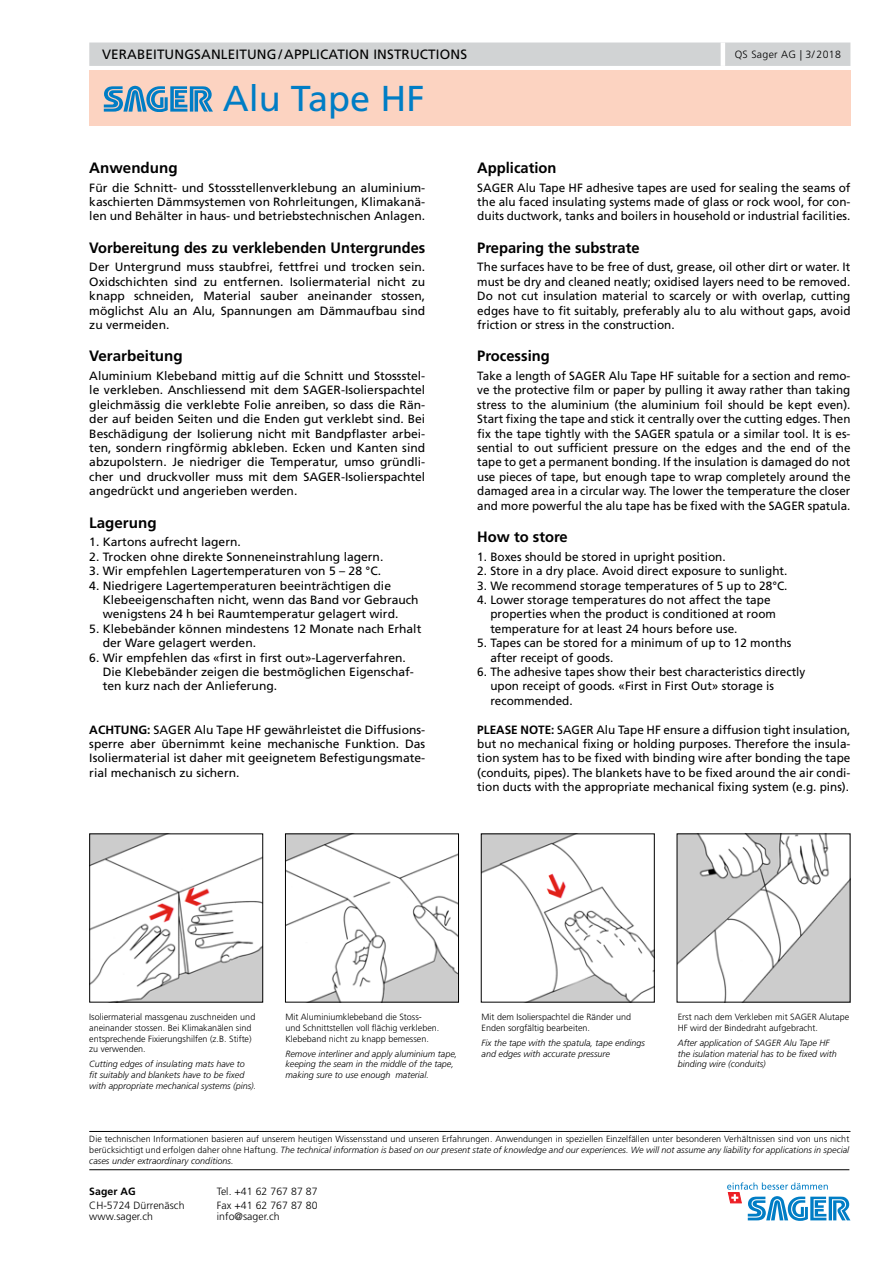
<style>
.page{position:relative;width:893px;height:1263px;background:#fff}
.page>*{position:absolute;margin:0;border:0;box-sizing:border-box;transform-origin:0 0}
.t1{font:36px "Frutiger LT Std";color:#007dc5}
.t2{font:700 15px "Frutiger LT Std";color:#000}
.t3{font:13.5px "Frutiger LT Std";letter-spacing:.01em;color:#000}
.t4{font:12px/14.4px "Frutiger LT Std";color:#000;text-align:justify}
.t5{font:700 12px "Frutiger LT Std";color:#000}
.t6{font:300 10.5px "Frutiger LT Std";letter-spacing:.005em;color:#000}
.t7{font:300 10.5px "Frutiger LT Std";letter-spacing:.03em;color:#000}
.t8{font:700 10.5px "Frutiger LT Std";letter-spacing:.005em;color:#000}
.t9{font:300 9px/10.8px "Frutiger LT Std";color:#000}
.t10{font:italic 300 9px/10.8px "Frutiger LT Std";color:#000}
.s1{font-weight:400}
.s2{font-style:italic}
</style>
<div class="page">
<div style="left:89px;top:43px;width:761px;height:23px;background:#d1d3d4"></div>
<div style="left:89px;top:70px;width:761px;height:56px;background:#fcd3c1"></div>
<hr style="left:721px;top:43px;width:4px;height:23px;background:#fff">
<svg style="left:104px;top:86px;width:109px;height:26px"></svg>
<svg style="left:727px;top:1182px;width:123px;height:39px"></svg>
<hr style="left:89px;top:1131px;width:761px;height:1px;background:#000">
<hr style="left:89px;top:1169px;width:760px;height:1px;background:#000">
<img style="left:91px;top:835px;width:170px;height:165px">
<div style="left:89px;top:833px;width:174px;height:169px;border:1px solid #000"></div>
<img style="left:287px;top:835px;width:170px;height:165px">
<div style="left:285px;top:833px;width:174px;height:169px;border:1px solid #000"></div>
<img style="left:483px;top:835px;width:170px;height:165px">
<div style="left:481px;top:833px;width:174px;height:169px;border:1px solid #000"></div>
<img style="left:679px;top:835px;width:169px;height:165px">
<p class="t3" style="left:102px;top:47px;width:367px">Verabeitungsanleitung / Application I nstructions</p>
<p class="t7" style="left:735px;top:49px;width:108px">QS Sager AG | 3/ 2018</p>
<h1 class="t1" style="left:223px;top:77px;width:203px">Alu Tape HF</h1>
<p class="t2" style="left:89px;top:159px;width:90px">Anwendung</p>
<p class="t4" style="left:89px;top:180px;width:337px">Für die Schnitt- und Stossstellenverklebung an aluminium&shy;kaschierten Dämmsystemen von Rohrleitungen, Klimakanä&shy;len und Behälter in haus- und betriebstechnischen Anlagen.</p>
<p class="t2" style="left:89px;top:239px;width:337px">Vorbereitung des zu verklebenden Untergrundes</p>
<p class="t4" style="left:89px;top:260px;width:337px">Der U ntergrund muss staubfrei, fettfrei und trocken sein.<br>Oxidschichten sind zu entfernen. Isoliermaterial nicht zu knapp schneiden, Material sauber aneinander stossen, möglichst Alu an Alu, Spannungen am Dämmaufbau sind zu vermeiden.</p>
<p class="t2" style="left:89px;top:347px;width:95px">Verarbeitung</p>
<p class="t4" style="left:89px;top:369px;width:337px">Aluminium Klebeband mittig auf die Schnitt und Stossstel&shy;le verkleben. Anschliessend mit dem SAGER</p>
<p class="t4" style="left:89px;top:383px;width:337px;text-indent:252px">-Isolierspachtel gleichmässig die verklebte Folie anreiben, so dass die Rän&shy;der auf beiden Seiten und die Enden gut verklebt sind. Bei Beschädigung der Isolierung nicht mit Bandpflaster arbei&shy;ten, sondern ringförmig abkleben. Ecken und Kanten sind abzupolstern. Je niedriger die Temperatur, umso gründli&shy;cher und druckvoller muss mit dem SAGER</p>
<p class="t4" style="left:341px;top:469px;width:86px">-Isolierspachtel</p>
<p class="t4" style="left:89px;top:484px;width:210px">angedrückt und angerieben werden.</p>
<p class="t2" style="left:89px;top:514px;width:69px">Lagerung</p>
<p class="t4" style="left:89px;top:535px;width:153px">1. Kartons aufrecht lagern.</p>
<p class="t4" style="left:89px;top:549px;width:296px">2. Trocken ohne direkte Sonneneinstrahlung lagern.</p>
<p class="t4" style="left:89px;top:564px;width:293px">3. Wir empfehlen Lagertemperaturen von 5 – 28 °C.</p>
<p class="t4" style="left:103px;top:578px;width:317px;text-align:left;text-indent:-13px">4. N iedrigere Lagertemperaturen beeinträchtigen die<br>Klebeeigenschaften nicht, wenn das Band vor Gebrauch wenigstens 24 h bei Raumtemperatur gelagert wird.</p>
<p class="t4" style="left:103px;top:621px;width:320px;text-indent:-13px">5. Klebebänder können mindestens 12 Monate nach Erhalt der Ware gelagert werden.</p>
<p class="t4" style="left:103px;top:650px;width:313px;text-align:left;text-indent:-13px">6. Wir empfehlen das «first in first out»-Lagerverfahren.<br>Die Klebebänder zeigen die bestmöglichen E igenschaf&shy;ten kurz nach der Anlieferung.</p>
<p class="t5" style="left:89px;top:722px;width:73px">Achtung: <span class="s1">SAGER</span></p>
<p class="t4" style="left:89px;top:722px;width:337px;text-indent:105px">Alu Tape HF gewährleistet die Diffusions&shy;sperre aber übernimmt keine mechanische Funktion. Das Isoliermaterial ist daher mit geeignetem Befestigungsmate&shy;rial mechanisch zu sichern.</p>
<p class="t2" style="left:477px;top:159px;width:81px">Application</p>
<p class="t4" style="left:477px;top:180px;width:9px">SAGER</p>
<p class="t4" style="left:477px;top:180px;width:375px;text-indent:40px">Alu Tape HF adhesive tapes are used for sealing the seams of the alu faced insulating systems made of glass or rock wool, for con&shy;duits ductwork, tanks and boilers in household or industrial facilities.</p>
<p class="t2" style="left:477px;top:239px;width:164px">Preparing the substrate</p>
<p class="t4" style="left:477px;top:260px;width:375px">The surfaces have to be free of dust, grease, oil other dirt or water. It must be dry and cleaned neatly; oxidised layers need to be removed.<br>Do not cut insulation material to scarcely or with overlap, cutting edges have to fit suitably, preferably alu to alu without gaps, avoid friction or stress in the construction.</p>
<p class="t2" style="left:477px;top:347px;width:74px">Processing</p>
<p class="t4" style="left:477px;top:369px;width:100px">Take a length of SAGER</p>
<p class="t4" style="left:477px;top:369px;width:375px;text-indent:131px">Alu Tape HF suitable for a section and remo&shy;ve the protective film or paper by pulling it away rather than taking stress to the aluminium (the aluminium foil should be kept even).<br>Start fixing the tape and stick it centrally over the cutting edges. Then fix the tape tightly with the SAGER</p>
<p class="t4" style="left:477px;top:426px;width:375px;text-indent:198px">spatula or a similar tool. It is es&shy;sential to out sufficient pressure on the edges and the end of the tape to get a permanent bonding. If the insulation is damaged do not use pieces of tape, but enough tape to wrap completely around the damaged area in a circular way. The lower the temperature the closer and more powerful the alu tape has be fixed with the SAGER</p>
<p class="t4" style="left:808px;top:498px;width:44px">spatula.</p>
<p class="t2" style="left:477px;top:528px;width:92px">H ow to store</p>
<p class="t4" style="left:477px;top:549px;width:250px">1. Boxes should be stored in upright position.</p>
<p class="t4" style="left:477px;top:564px;width:312px">2. Store in a dry place. Avoid direct exposure to sunlight.</p>
<p class="t4" style="left:477px;top:578px;width:312px">3. We recommend storage temperatures of 5 up to 28°C.</p>
<p class="t4" style="left:490px;top:593px;width:287px;text-align:left;text-indent:-13px">4. Lower storage temperatures do not affect the tape properties when the product is conditioned at room temperature for at least 24 hours before use.</p>
<p class="t4" style="left:490px;top:636px;width:303px;text-indent:-13px">5. Tapes can be stored for a minimum of up to 12 months after receipt of goods.</p>
<p class="t4" style="left:490px;top:665px;width:316px;text-align:left;text-indent:-13px">6. The adhesive tapes show their best characteristics directly upon receipt of goods. «First in First Out» storage is recommended.</p>
<p class="t5" style="left:477px;top:722px;width:88px">Please Note: <span class="s1">SAGER</span></p>
<p class="t4" style="left:477px;top:722px;width:375px;text-indent:119px">Alu Tape HF ensure a diffusion tight insulation, but no mechanical fixing or holding purposes. Therefore the insula&shy;tion system has to be fixed with binding wire after bonding the tape (conduits, pipes). The blankets have to be fixed around the air condi&shy;tion ducts with the appropriate mechanical fixing system (e.g. pins).</p>
<p class="t9" style="left:89px;top:1011px;width:168px">Isoliermaterial massgenau zuschneiden und aneinander stossen. Bei Klimakanälen sind entsprechende Fixierungshilfen (z.B. Stifte) zu verwenden.</p>
<p class="t10" style="left:89px;top:1059px;width:169px">Cutting edges of insulating mats have to<br>fit suitably and blankets have to be fixed with appropriate mechanical systems (pins).</p>
<p class="t9" style="left:285px;top:1011px;width:156px">Mit Aluminiumklebeband die Stoss-<br>und Schnittstellen voll flächig verkleben.<br>Klebeband nicht zu knapp bemessen.</p>
<p class="t10" style="left:285px;top:1048px;width:174px">Remove interliner and apply aluminium tape, keeping the seam in the middle of the tape, making sure to use enough material.</p>
<p class="t9" style="left:482px;top:1011px;width:151px">Mit dem Isolierspachtel die Ränder und<br>Enden sorgfältig bearbeiten.</p>
<p class="t10" style="left:482px;top:1037px;width:165px">Fix the tape with the spatula, tape endings and edges with accurate pressure</p>
<p class="t9" style="left:678px;top:1011px;width:173px">Erst nach dem Verkleben mit SAGER Alutape<br>HF wird der Bindedraht aufgebracht.</p>
<p class="t10" style="left:678px;top:1037px;width:161px">After application of SAGER Alu Tape HF the isulation material has to be fixed with binding wire (conduits)</p>
<p class="t9" style="left:89px;top:1134px;width:762px;text-align:justify">Die technischen Informationen basieren auf unserem heutigen Wissensstand und unseren Erfahrungen. Anwendungen in speziellen Einzelfällen unter besonderen Verhältnissen sind von uns nicht berücksichtigt und erfolgen daher ohne Haftung. <span class="s2">The technical information is based on our present state of knowledge and our experiences. We will not assume any liability for applications in special cases under extraordinary conditions.</span></p>
<p class="t8" style="left:89px;top:1185px;width:48px">Sager AG</p>
<p class="t6" style="left:217px;top:1186px;width:102px">Tel. +41 62 767 87 87</p>
<p class="t6" style="left:89px;top:1199px;width:97px">CH-5724 Dürrenäsch</p>
<p class="t6" style="left:217px;top:1199px;width:102px">Fax +41 62 767 87 80</p>
<p class="t6" style="left:89px;top:1211px;width:65px">www.sager.ch</p>
<p class="t6" style="left:217px;top:1211px;width:64px">info@sager.ch</p>
</div>
